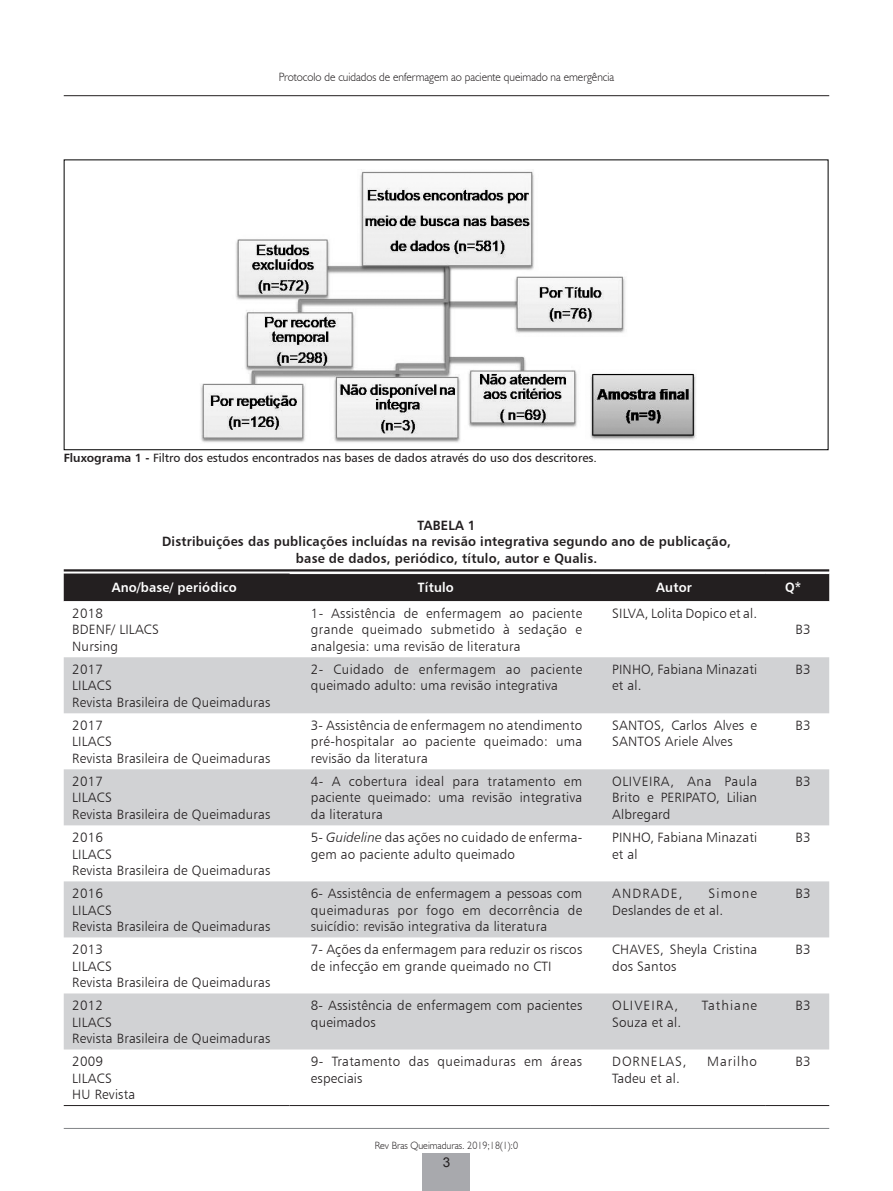
<style>
.page{position:relative;width:893px;height:1191px;background:#fff}
.page>*{position:absolute;margin:0;border:0;box-sizing:border-box;transform-origin:0 0}
.Texto_tabela_central{font:13.5px/16.5px "Humanist 777 BT Light B";letter-spacing:.015em;color:#231f20}
.Texto_tabela_esquerd{font:13.5px "Humanist 777 BT Light B";letter-spacing:.015em;color:#231f20}
.Título_Tabela{font:13.5px/16.5px "Humanist 777 BT Bold B";letter-spacing:.015em;color:#231f20;text-align:center;scale:.95 1}
.Título_Tabela_Branco{font:13.5px "Humanist 777 BT Bold B";letter-spacing:.015em;color:#fff;scale:.95 1}
.Texto_tabela_central-2{font:13.5px "Humanist 777 BT Light B";letter-spacing:.08em;color:#231f20}
.Texto_tabela_central-3{font:13.5px "Humanist 777 BT Light B";letter-spacing:.07em;color:#231f20}
.Texto_tabela_central-4{font:13.5px "Humanist 777 BT Light B";letter-spacing:.085em;color:#231f20}
.t1{font:13.5px "Arial";color:#231f20}
.Legenda_da_Figura{font:12px "Humanist 777 BT Roman B";color:#231f20}
.t2{font:300 12px "Humanist 521 BT";color:#231f20;scale:.95 1}
.t3{font:300 10.5px "Humanist 521 BT";color:#231f20;scale:.95 1}
.s1{font-family:"Humanist 777 BT Bold B"}
.s2{font-family:"Humanist 777 BT Light Italic B"}
</style>
<div class="page">
<hr style="left:64px;top:95px;width:765px;height:1px;background:#231f20">
<hr style="left:64px;top:1128px;width:765px;height:1px;background:#828487">
<div style="left:423px;top:1153px;width:47px;height:38px;background:#a8a9ad"></div>
<hr style="left:64px;top:569px;width:765px;height:2px;background:#231f20">
<div style="left:64px;top:573px;width:765px;height:28px;background:#231f20"></div>
<svg style="left:64px;top:657px;width:765px;height:392px;fill:#d1d2d4"></svg>
<hr style="left:290px;top:573px;width:301px;height:1px;background:#fff">
<hr style="left:591px;top:573px;width:175px;height:1px;background:#fff">
<hr style="left:766px;top:573px;width:63px;height:1px;background:#fff">
<hr style="left:64px;top:1105px;width:226px;height:1px;background:#231f20">
<hr style="left:290px;top:1105px;width:301px;height:1px;background:#231f20">
<hr style="left:591px;top:1105px;width:175px;height:1px;background:#231f20">
<hr style="left:766px;top:1105px;width:63px;height:1px;background:#231f20">
<img style="left:200px;top:169px;width:496px;height:274px">
<p class="t2" style="left:279px;top:70px;width:355px">Protocolo de cuidados de enfermagem ao paciente queimado na emergência</p>
<p class="Legenda_da_Figura" style="left:64px;top:451px;width:535px"><span class="s1">Fluxograma 1 -</span> Filtro dos estudos encontrados nas bases de dados através do uso dos descritores.</p>
<p class="Título_Tabela" style="left:162px;top:516px;width:600px">TABELA 1<br>Distribuições das publicações incluídas na revisão integrativa segundo ano de publicação, base de dados, periódico, título, autor e Qualis.</p>
<p class="Título_Tabela_Branco" style="left:112px;top:579px;width:133px">Ano/base/ periódico</p>
<p class="Título_Tabela_Branco" style="left:418px;top:579px;width:39px">Título</p>
<p class="Título_Tabela_Branco" style="left:656px;top:579px;width:39px">Autor</p>
<p class="Título_Tabela_Branco" style="left:785px;top:579px;width:19px">Q*</p>
<p class="Texto_tabela_esquerd" style="left:72px;top:605px;width:32px">2018</p>
<p class="Texto_tabela_esquerd" style="left:72px;top:621px;width:88px">BDENF/ LILACS</p>
<p class="Texto_tabela_esquerd" style="left:72px;top:638px;width:47px">Nursing</p>
<p class="Texto_tabela_esquerd" style="left:72px;top:661px;width:32px">2017</p>
<p class="Texto_tabela_esquerd" style="left:72px;top:677px;width:41px">LILACS</p>
<p class="Texto_tabela_esquerd" style="left:72px;top:694px;width:200px">Revista Brasileira de Queimaduras</p>
<p class="Texto_tabela_esquerd" style="left:72px;top:717px;width:32px">2017</p>
<p class="Texto_tabela_esquerd" style="left:72px;top:733px;width:41px">LILACS</p>
<p class="Texto_tabela_esquerd" style="left:72px;top:750px;width:200px">Revista Brasileira de Queimaduras</p>
<p class="Texto_tabela_esquerd" style="left:72px;top:773px;width:32px">2017</p>
<p class="Texto_tabela_esquerd" style="left:72px;top:789px;width:41px">LILACS</p>
<p class="Texto_tabela_esquerd" style="left:72px;top:806px;width:200px">Revista Brasileira de Queimaduras</p>
<p class="Texto_tabela_esquerd" style="left:72px;top:829px;width:32px">2016</p>
<p class="Texto_tabela_esquerd" style="left:72px;top:845px;width:41px">LILACS</p>
<p class="Texto_tabela_esquerd" style="left:72px;top:862px;width:200px">Revista Brasileira de Queimaduras</p>
<p class="Texto_tabela_esquerd" style="left:72px;top:885px;width:32px">2016</p>
<p class="Texto_tabela_esquerd" style="left:72px;top:901px;width:41px">LILACS</p>
<p class="Texto_tabela_esquerd" style="left:72px;top:918px;width:200px">Revista Brasileira de Queimaduras</p>
<p class="Texto_tabela_esquerd" style="left:72px;top:941px;width:32px">2013</p>
<p class="Texto_tabela_esquerd" style="left:72px;top:957px;width:41px">LILACS</p>
<p class="Texto_tabela_esquerd" style="left:72px;top:974px;width:200px">Revista Brasileira de Queimaduras</p>
<p class="Texto_tabela_esquerd" style="left:72px;top:997px;width:32px">2012</p>
<p class="Texto_tabela_esquerd" style="left:72px;top:1013px;width:41px">LILACS</p>
<p class="Texto_tabela_esquerd" style="left:72px;top:1030px;width:200px">Revista Brasileira de Queimaduras</p>
<p class="Texto_tabela_esquerd" style="left:72px;top:1053px;width:32px">2009</p>
<p class="Texto_tabela_esquerd" style="left:72px;top:1069px;width:41px">LILACS</p>
<p class="Texto_tabela_esquerd" style="left:72px;top:1086px;width:64px">HU Revista</p>
<p class="Texto_tabela_central" style="left:311px;top:605px;width:273px;text-align:justify">1- Assistência de enfermagem ao paciente grande queimado submetido à sedação e analgesia: uma revisão de literatura</p>
<p class="Texto_tabela_central" style="left:612px;top:605px;width:146px">SILVA, Lolita Dopico et al.</p>
<p class="Texto_tabela_central" style="left:796px;top:621px;width:17px">B3</p>
<p class="Texto_tabela_central" style="left:311px;top:661px;width:273px">2- Cuidado de enfermagem ao paciente queimado adulto: uma revisão integrativa</p>
<p class="Texto_tabela_central" style="left:612px;top:661px;width:146px">PINHO, Fabiana Minazati et al.</p>
<p class="Texto_tabela_central" style="left:796px;top:661px;width:17px">B3</p>
<p class="Texto_tabela_central" style="left:311px;top:717px;width:273px;text-align:justify">3- Assistência de enfermagem no atendimento pré-hospitalar ao paciente queimado: uma revisão da literatura</p>
<p class="Texto_tabela_central" style="left:612px;top:717px;width:146px">SANTOS, Carlos Alves e<br>SANTOS Ariele Alves</p>
<p class="Texto_tabela_central" style="left:796px;top:717px;width:17px">B3</p>
<p class="Texto_tabela_central" style="left:311px;top:773px;width:273px;text-align:justify">4- A cobertura ideal para tratamento em paciente queimado: uma revisão integrativa da literatura</p>
<p class="Texto_tabela_central" style="left:612px;top:773px;width:147px;text-align:justify">OLIVEIRA, Ana Paula Brito e PERIPATO, Lilian Albregard</p>
<p class="Texto_tabela_central" style="left:796px;top:773px;width:17px">B3</p>
<p class="Texto_tabela_central" style="left:311px;top:829px;width:273px">5- <span class="s2">Guideline</span> das ações no cuidado de enferma&shy;gem ao paciente adulto queimado</p>
<p class="Texto_tabela_central" style="left:612px;top:829px;width:146px">PINHO, Fabiana Minazati et al</p>
<p class="Texto_tabela_central" style="left:796px;top:829px;width:17px">B3</p>
<p class="Texto_tabela_central" style="left:311px;top:885px;width:273px;text-align:justify">6- Assistência de enfermagem a pessoas com queimaduras por fogo em decorrência de suicídio: revisão integrativa da literatura</p>
<p class="Texto_tabela_central-4" style="left:612px;top:885px;width:72px">ANDRADE,</p>
<p class="Texto_tabela_central" style="left:612px;top:885px;width:146px;text-indent:96px">Simone<br>Deslandes de et al.</p>
<p class="Texto_tabela_central" style="left:796px;top:885px;width:17px">B3</p>
<p class="Texto_tabela_central" style="left:311px;top:941px;width:273px">7- Ações da enfermagem para reduzir os riscos de infecção em grande queimado no CTI</p>
<p class="Texto_tabela_central" style="left:612px;top:941px;width:146px">CHAVES, Sheyla Cristina dos Santos</p>
<p class="Texto_tabela_central" style="left:796px;top:941px;width:17px">B3</p>
<p class="Texto_tabela_central" style="left:311px;top:997px;width:273px">8- Assistência de enfermagem com pacientes queimados</p>
<p class="Texto_tabela_central-2" style="left:612px;top:997px;width:67px">OLIVEIRA,</p>
<p class="Texto_tabela_central-2" style="left:702px;top:997px;width:57px">Tathiane</p>
<p class="Texto_tabela_central" style="left:612px;top:1013px;width:70px">Souza et al.</p>
<p class="Texto_tabela_central" style="left:311px;top:1053px;width:273px">9- Tratamento das queimaduras em áreas especiais</p>
<p class="Texto_tabela_central-3" style="left:612px;top:1053px;width:76px">DORNELAS,</p>
<p class="Texto_tabela_central-3" style="left:707px;top:1053px;width:52px">Marilho</p>
<p class="Texto_tabela_central" style="left:612px;top:1069px;width:69px">Tadeu et al.</p>
<p class="t3" style="left:375px;top:1138px;width:152px">Rev Bras Queimaduras. 2019;18(1):0</p>
<p class="t1" style="left:443px;top:1153px;width:9px">3</p>
<p class="Texto_tabela_central" style="left:796px;top:997px;width:17px">B3</p>
<p class="Texto_tabela_central" style="left:796px;top:1053px;width:17px">B3</p>
</div>
